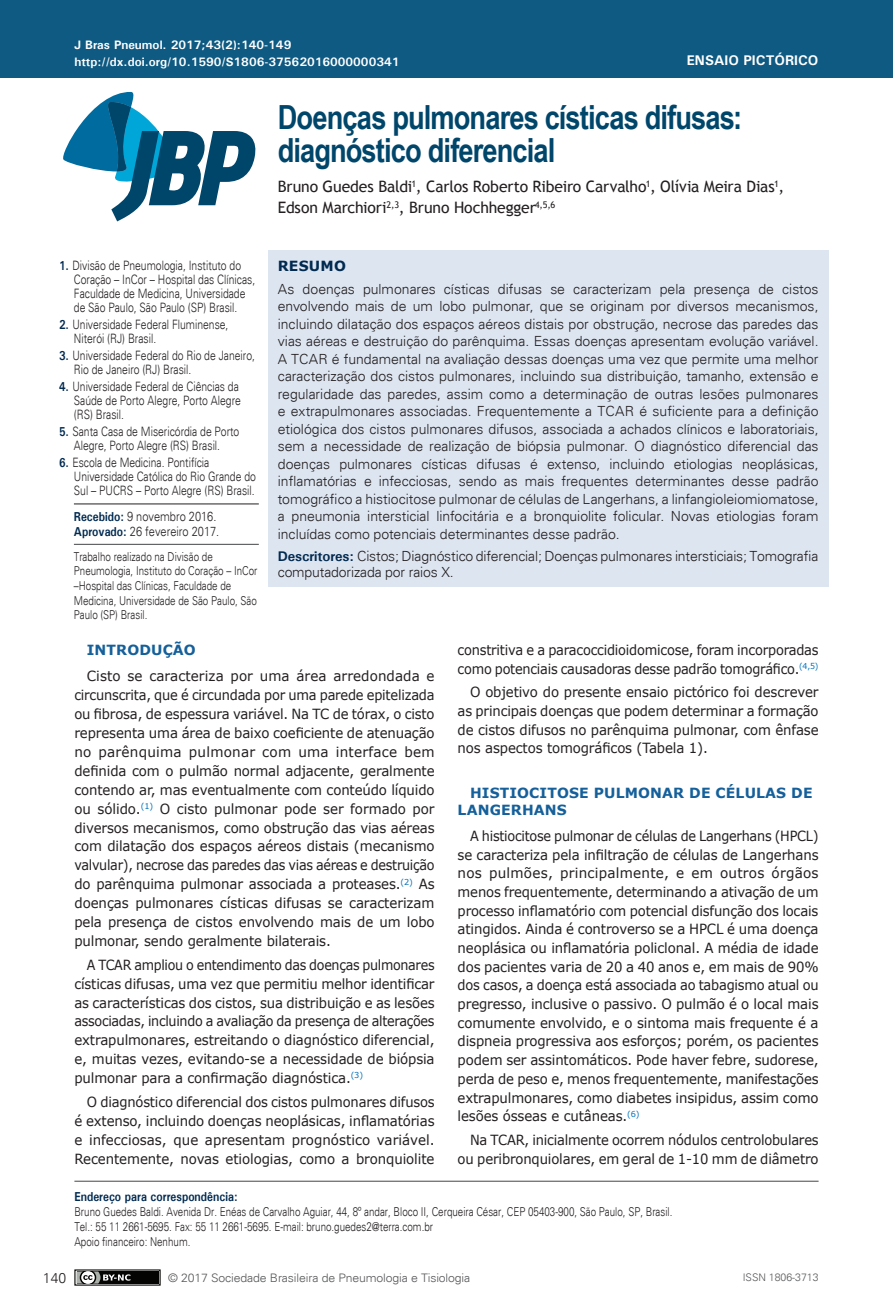
<style>
.page{position:relative;width:893px;height:1315px;background:#fff}
.page>*{position:absolute;margin:0;border:0;box-sizing:border-box;transform-origin:0 0}
.Título{font:700 33.25px/33.2px "Arial Narrow";letter-spacing:-.025em;color:#00466b}
.Autores{font:15.75px/21px "Trebuchet MS";letter-spacing:-.005em;color:#231f20}
.Resumo{font:300 14px/17.5px "Univers";color:#231f20;text-align:justify}
.Corpo_PT{font:14px/18.7px "Verdana";letter-spacing:-.01em;color:#231f20;text-align:justify;scale:.92 1}
.Corpo_PT-2{font:14px/18.9px "Verdana";letter-spacing:-.01em;color:#231f20;text-align:justify;scale:.96 1}
.Corpo_PT-3{font:14px/18.9px "Verdana";letter-spacing:-.01em;color:#231f20;text-align:justify;scale:.91 1}
.Corpo_PT-4{font:14px/18.7px "Verdana";letter-spacing:-.01em;color:#231f20;scale:.93 1}
.Corpo_PT-5{font:14px/18.9px "Verdana";letter-spacing:-.01em;color:#231f20;text-align:justify;scale:.94 1}
.Corpo_PT-6{font:14px/18.7px "Verdana";letter-spacing:-.01em;color:#231f20;text-align:justify;scale:.95 1}
.Palavras_chave{font:300 14px/16.8px "Univers";letter-spacing:-.01em;color:#231f20}
.Sub_1{font:700 14px/17px "Verdana";letter-spacing:.01em;color:#15609a}
.t1{font:700 14px "Univers";color:#fff}
.Título_Resumo{font:700 14px "Verdana";letter-spacing:.015em;color:#012a50}
.Instituições{font:300 12.95px/14px "Univers";color:#231f20;scale:.8 1}
.Endereço_Corresp{font:700 12.95px "Univers";color:#012a50;scale:.85 1}
.Aprovado{font:300 12.95px "Univers";color:#231f20;scale:.85 1}
.Recebido{font:300 12.95px "Univers";color:#231f20;scale:.85 1}
.End_2{font:300 12.25px "Univers";color:#231f20;scale:.8 1}
.Trab_realizado{font:300 12.25px/14.7px "Univers";color:#231f20;scale:.8 1}
.cabeçalho{font:700 12.25px "Univers";color:#fff}
.t2{font:300 11.72px "Univers";letter-spacing:-.01em;color:#57585a;scale:1.04 1}
.t3{font:300 10.5px "Univers";color:#57585a}
.s1{font-weight:700;color:#012a50}
</style>
<div class="page">
<div style="left:0;top:0;width:893px;height:78px;background:#0f5a82"></div>
<svg style="left:63px;top:91px;width:193px;height:130px"></svg>
<div style="left:75px;top:1270px;width:85px;height:15px;background:#040503"></div>
<div style="left:74px;top:1269px;width:87px;height:16px;border:1px solid #040503"></div>
<svg style="left:74px;top:1269px;width:56px;height:17px"></svg>
<div style="left:268px;top:251px;width:560px;height:336px;background:#dde5f1"></div>
<hr style="left:74px;top:1180px;width:745px;height:1px;background:#454647">
<hr style="left:74px;top:503px;width:185px;height:1px;background:#231f20">
<hr style="left:74px;top:544px;width:185px;height:1px;background:#454647">
<p class="cabeçalho" style="left:74px;top:38px;width:218px">J Bras Pneumol. 2017;43(2):140-149</p>
<p class="cabeçalho" style="left:74px;top:54px;width:327px">http://dx.doi.org/10.1590/S1806-37562016000000341</p>
<p class="t1" style="left:687px;top:52px;width:133px">ENSAIO PICTÓRICO</p>
<p class="Instituições" style="left:74px;top:258px;width:228px;text-indent:-15px"><span class="s1">1.</span> Divisão de Pneumologia, Instituto do Coração – InCor – Hospital das Clínicas, Faculdade de Medicina, Universidade de São Paulo, São Paulo (SP) Brasil.</p>
<p class="Instituições" style="left:74px;top:317px;width:195px;text-indent:-15px"><span class="s1">2.</span> Universidade Federal Fluminense,<br>Niterói (RJ) Brasil.</p>
<p class="Instituições" style="left:74px;top:348px;width:228px;text-indent:-15px"><span class="s1">3.</span> Universidade Federal do Rio de Janeiro,<br>Rio de Janeiro (RJ) Brasil.</p>
<p class="Instituições" style="left:74px;top:379px;width:210px;text-indent:-15px"><span class="s1">4.</span> Universidade Federal de Ciências da<br>Saúde de Porto Alegre, Porto Alegre (RS) Brasil.</p>
<p class="Instituições" style="left:59px;top:424px;width:227px;text-align:center"><span class="s1">5.</span> Santa Casa de Misericórdia de Porto<br>Alegre, Porto Alegre (RS) Brasil.</p>
<p class="Instituições" style="left:74px;top:455px;width:229px;text-indent:-15px"><span class="s1">6.</span> Escola de Medicina. Pontifícia<br>Universidade Católica do Rio Grande do<br>Sul – PUCRS – Porto Alegre (RS) Brasil.</p>
<p class="Recebido" style="left:74px;top:509px;width:169px"><span class="s1">Recebido:</span> 9 novembro 2016.</p>
<p class="Aprovado" style="left:74px;top:523px;width:173px"><span class="s1">Aprovado:</span> 26 fevereiro 2017.</p>
<p class="Trab_realizado" style="left:74px;top:549px;width:231px">Trabalho realizado na Divisão de Pneumologia, Instituto do Coração – InCor –Hospital das Clínicas, Faculdade de Medicina, Universidade de São Paulo, São Paulo (SP) Brasil.</p>
<p class="Título" style="left:278px;top:99px;width:466px">Doenças pulmonares císticas difusas: diagnóstico diferencial</p>
<p class="Autores" style="left:278px;top:176px;width:508px">Bruno Guedes Baldi<sup>1</sup>, Carlos Roberto Ribeiro Carvalho<sup>1</sup>, Olívia Meira Dias<sup>1</sup>,<br>Edson Marchiori<sup>2,3</sup>, Bruno Hochhegger<sup>4,5,6</sup></p>
<p class="Título_Resumo" style="left:278px;top:256px;width:70px">RESUMO</p>
<p class="Resumo" style="left:278px;top:280px;width:542px">As doenças pulmonares císticas difusas se caracterizam pela presença de cistos envolvendo mais de um lobo pulmonar, que se originam por diversos mecanismos, incluindo dilatação dos espaços aéreos distais por obstrução, necrose das paredes das vias aéreas e destruição do parênquima. Essas doenças apresentam evolução variável.<br>A TCAR é fundamental na avaliação dessas doenças uma vez que permite uma melhor caracterização dos cistos pulmonares, incluindo sua distribuição, tamanho, extensão e regularidade das paredes, assim como a determinação de outras lesões pulmonares e extrapulmonares associadas. Frequentemente a TCAR é suficiente para a definição etiológica dos cistos pulmonares difusos, associada a achados clínicos e laboratoriais, sem a necessidade de realização de biópsia pulmonar. O diagnóstico diferencial das doenças pulmonares císticas difusas é extenso, incluindo etiologias neoplásicas, inflamatórias e infecciosas, sendo as mais frequentes determinantes desse padrão tomográfico a histiocitose pulmonar de células de Langerhans, a linfangioleiomiomatose, a pneumonia intersticial linfocitária e a bronquiolite folicular. Novas etiologias foram incluídas como potenciais determinantes desse padrão.</p>
<p class="Palavras_chave" style="left:278px;top:547px;width:542px"><span class="s1">Descritores:</span> Cistos; Diagnóstico diferencial; Doenças pulmonares intersticiais; Tomografia computadorizada por raios X.</p>
<p class="Sub_1" style="left:87px;top:641px;width:111px">INTRODUÇÃO</p>
<p class="Corpo_PT-2" style="left:74px;top:666px;width:377px;text-indent:12px">Cisto se caracteriza por uma área arredondada e circunscrita, que é circundada por uma parede epitelizada ou fibrosa, de espessura variável. Na TC de tórax, o cisto representa uma área de baixo coeficiente de atenuação no parênquima pulmonar com uma interface bem definida com o pulmão normal adjacente, geralmente contendo ar, mas eventualmente com conteúdo líquido ou sólido.<sup>(1)</sup> O cisto pulmonar pode ser formado por diversos mecanismos, como obstrução das vias aéreas com dilatação dos espaços aéreos distais (mecanismo valvular), necrose das paredes das vias aéreas e destruição do parênquima pulmonar associada a proteases.<sup>(2)</sup> As doenças pulmonares císticas difusas se caracterizam pela presença de cistos envolvendo mais de um lobo pulmonar, sendo geralmente bilaterais.</p>
<p class="Corpo_PT-3" style="left:74px;top:955px;width:397px;text-indent:12px">A TCAR ampliou o entendimento das doenças pulmonares císticas difusas, uma vez que permitiu melhor identificar as características dos cistos, sua distribuição e as lesões associadas, incluindo a avaliação da presença de alterações extrapulmonares, estreitando o diagnóstico diferencial, e, muitas vezes, evitando-se a necessidade de biópsia pulmonar para a confirmação diagnóstica.<sup>(3)</sup></p>
<p class="Corpo_PT-5" style="left:74px;top:1092px;width:385px;text-indent:12px">O diagnóstico diferencial dos cistos pulmonares difusos é extenso, incluindo doenças neoplásicas, inflamatórias e infecciosas, que apresentam prognóstico variável.<br>Recentemente, novas etiologias, como a bronquiolite</p>
<p class="Corpo_PT-4" style="left:458px;top:640px;width:390px">constritiva e a paracoccidioidomicose, foram incorporadas como potenciais causadoras desse padrão tomográfico.<sup>(4,5)</sup></p>
<p class="Corpo_PT-6" style="left:458px;top:683px;width:381px;text-indent:12px">O objetivo do presente ensaio pictórico foi descrever as principais doenças que podem determinar a formação de cistos difusos no parênquima pulmonar, com ênfase nos aspectos tomográficos (Tabela 1).</p>
<p class="Sub_1" style="left:458px;top:784px;width:356px;text-indent:12px">HISTIOCITOSE PULMONAR DE CÉLULAS DE<br>LANGERHANS</p>
<p class="Corpo_PT" style="left:458px;top:826px;width:394px;text-indent:12px">A histiocitose pulmonar de células de Langerhans (HPCL) se caracteriza pela infiltração de células de Langerhans nos pulmões, principalmente, e em outros órgãos menos frequentemente, determinando a ativação de um processo inflamatório com potencial disfunção dos locais atingidos. Ainda é controverso se a HPCL é uma doença neoplásica ou inflamatória policlonal. A média de idade dos pacientes varia de 20 a 40 anos e, em mais de 90% dos casos, a doença está associada ao tabagismo atual ou pregresso, inclusive o passivo. O pulmão é o local mais comumente envolvido, e o sintoma mais frequente é a dispneia progressiva aos esforços; porém, os pacientes podem ser assintomáticos. Pode haver febre, sudorese, perda de peso e, menos frequentemente, manifestações extrapulmonares, como diabetes insipidus, assim como lesões ósseas e cutâneas.<sup>(6)</sup></p>
<p class="Corpo_PT-4" style="left:458px;top:1130px;width:390px;text-align:right">Na TCAR, inicialmente ocorrem nódulos centrolobulares ou peribronquiolares, em geral de 1-10 mm de diâmetro</p>
<p class="Endereço_Corresp" style="left:74px;top:1189px;width:194px">Endereço para correspondência:</p>
<p class="End_2" style="left:74px;top:1204px;width:749px">Bruno Guedes Baldi. Avenida Dr. Enéas de Carvalho Aguiar, 44, 8º andar, Bloco II, Cerqueira César, CEP 05403-900, São Paulo, SP, Brasil.</p>
<p class="End_2" style="left:74px;top:1219px;width:450px">Tel.: 55 11 2661-5695. Fax: 55 11 2661-5695. E-mail: bruno.guedes2@terra.com.br</p>
<p class="End_2" style="left:74px;top:1233px;width:147px">Apoio financeiro: Nenhum.</p>
<p class="Resumo" style="left:43px;top:1269px;width:25px">140</p>
<p class="t2" style="left:168px;top:1270px;width:292px">© 2017 Sociedade Brasileira de Pneumologia e Tisiologia</p>
<p class="t3" style="left:743px;top:1271px;width:77px">ISSN 1806-3713</p>
</div>
